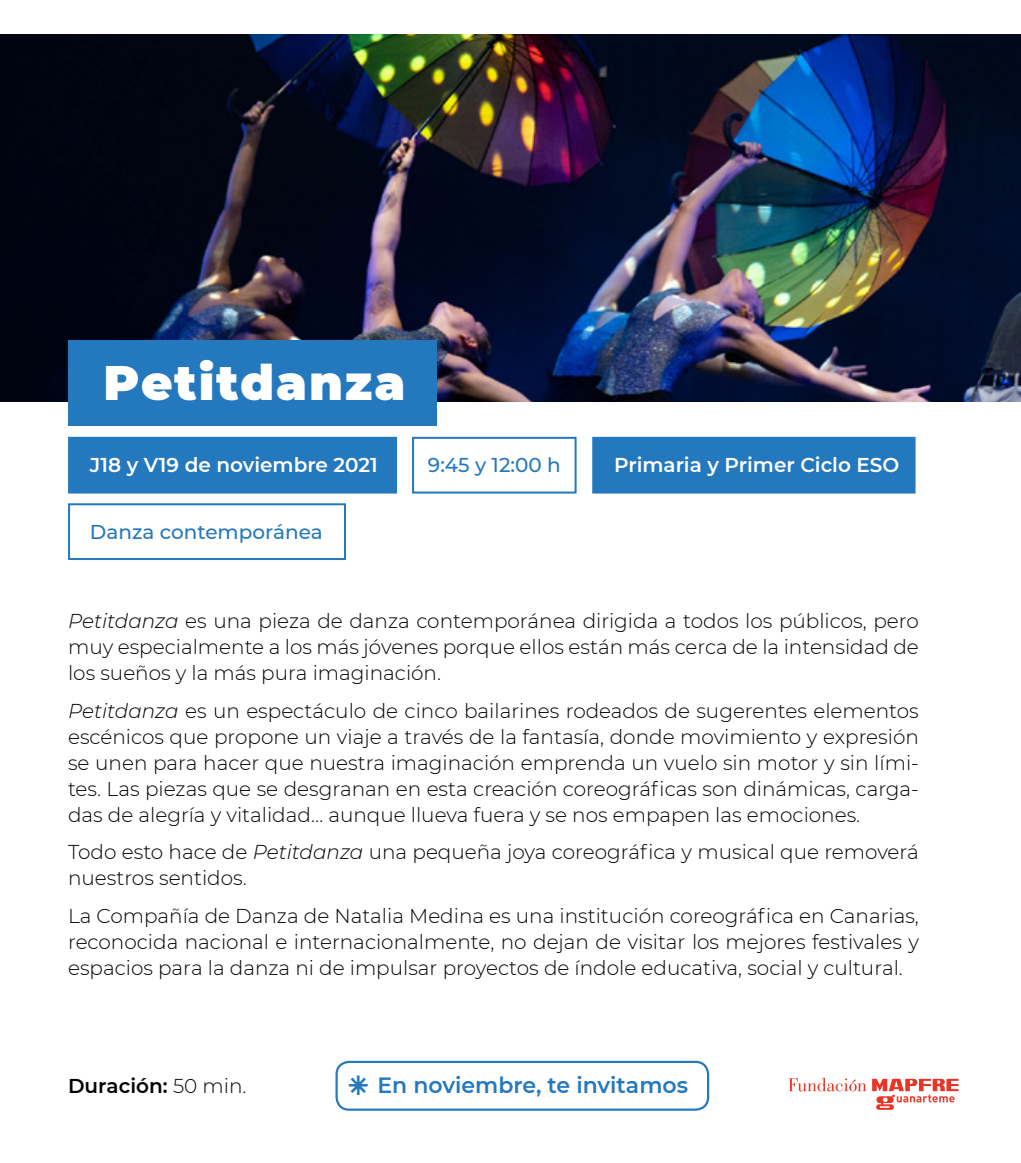
<style>
.page{position:relative;width:1021px;height:1163px;background:#fff}
.page>*{position:absolute;margin:0;border:0;box-sizing:border-box;transform-origin:0 0}
.t1{font:900 48.4px "Montserrat";letter-spacing:.04em;color:#fff}
.t2{font:600 22px "Montserrat";color:#2478be}
.t3{font:300 20px/26px "Montserrat";color:#000;text-align:justify}
.t4{font:600 20px "Montserrat";color:#fff}
.t5{font:500 20px "Montserrat";color:#2478be}
.t6{font:600 20px "Montserrat";color:#000}
.s1{font-style:italic}
.s2{font-weight:300}
</style>
<div class="page">
<img style="left:0;top:34px;width:1020px;height:368px">
<svg style="left:788px;top:1077px;width:78px;height:14px"></svg>
<svg style="left:872px;top:1078px;width:86px;height:31px"></svg>
<div style="left:68px;top:340px;width:369px;height:85px;background:#2478be"></div>
<div style="left:68px;top:437px;width:329px;height:56px;background:#2478be"></div>
<div style="left:412px;top:437px;width:164px;height:56px;background:#fff;border:2px solid #2478be"></div>
<div style="left:592px;top:437px;width:323px;height:56px;background:#2478be"></div>
<div style="left:68px;top:503px;width:278px;height:57px;background:#fff;border:2px solid #2478be"></div>
<div style="left:335px;top:1060px;width:374px;height:50px;border:2px solid #2478be;border-radius:12px"></div>
<h1 class="t1" style="left:104px;top:347px;width:303px">Petitdanza</h1>
<p class="t4" style="left:90px;top:451px;width:289px">J18 y V19 de noviembre 2021</p>
<p class="t5" style="left:428px;top:451px;width:134px">9:45 y 12:00 h</p>
<p class="t4" style="left:614px;top:451px;width:286px">Primaria y Primer Ciclo ESO</p>
<p class="t5" style="left:90px;top:517px;width:234px">Danza contemporánea</p>
<p class="t3" style="left:68px;top:607px;width:852px"><span class="s1">Petitdanza</span> es una pieza de danza contemporánea dirigida a todos los públicos, pero muy especialmente a los más jóvenes porque ellos están más cerca de la intensidad de los sueños y la más pura imaginación.</p>
<p class="t3" style="left:68px;top:697px;width:852px"><span class="s1">Petitdanza</span> es un espectáculo de cinco bailarines rodeados de sugerentes elementos escénicos que propone un viaje a través de la fantasía, donde movimiento y expresión se unen para hacer que nuestra imaginación emprenda un vuelo sin motor y sin lími&shy;tes. Las piezas que se desgranan en esta creación coreográficas son dinámicas, carga&shy;das de alegría y vitalidad… aunque llueva fuera y se nos empapen las emociones.</p>
<p class="t3" style="left:68px;top:838px;width:852px">Todo esto hace de <span class="s1">Petitdanza</span> una pequeña joya coreográfica y musical que removerá nuestros sentidos.</p>
<p class="t3" style="left:68px;top:901px;width:852px">La Compañía de Danza de Natalia Medina es una institución coreográfica en Canarias, reconocida nacional e internacionalmente, no dejan de visitar los mejores festivales y espacios para la danza ni de impulsar proyectos de índole educativa, social y cultural.</p>
<p class="t6" style="left:68px;top:1071px;width:180px">Duración: <span class="s2">50 min.</span></p>
<p class="t2" style="left:377px;top:1069px;width:312px">En noviembre, te invitamos</p>
</div>
